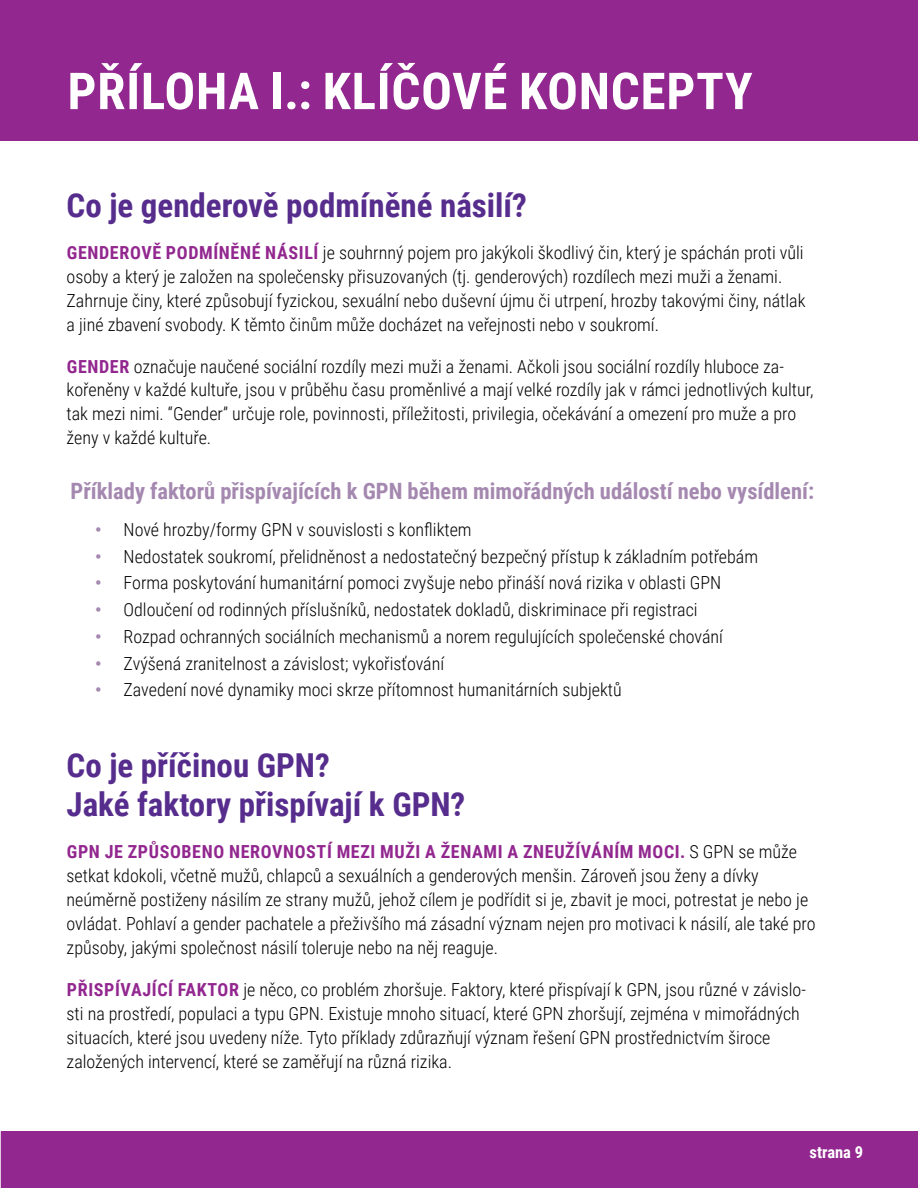
<style>
.page{position:relative;width:918px;height:1188px;background:#fff}
.page>*{position:absolute;margin:0;border:0;box-sizing:border-box;transform-origin:0 0}
.t1{font:700 51px "Roboto Condensed";letter-spacing:.015em;color:#fff}
.t2{font:700 33px/39px "Roboto Condensed";color:#562c8d}
.t3{font:700 22.5px "Roboto Condensed";color:#a588b0}
.t4{font:300 18px/24px "Roboto Condensed";color:#000}
.t5{font:700 16.5px "Roboto Condensed";color:#fff}
.s1{font-weight:700;color:#92278f}
.s2{font-weight:700;color:#a588b0}
</style>
<div class="page">
<div style="left:2px;top:1131px;width:916px;height:57px;background:#92278f"></div>
<div style="left:0;top:0;width:918px;height:141px;background:#92278f"></div>
<h1 class="t1" style="left:67px;top:55px;width:687px">PŘÍLOHA I.: KLÍČOVÉ KONCEPTY</h1>
<h2 class="t2" style="left:67px;top:184px;width:462px">Co je genderově podmíněné násilí?</h2>
<p class="t4" style="left:67px;top:239px;width:740px"><span class="s1">GENDEROVĚ PODMÍNĚNÉ NÁSILÍ</span> je souhrnný pojem pro jakýkoli škodlivý čin, který je spáchán proti vůli osoby a který je založen na společensky přisuzovaných (tj. genderových) rozdílech mezi muži a ženami.<br>Zahrnuje činy, které způsobují fyzickou, sexuální nebo duševní újmu či utrpení, hrozby takovými činy, nátlak a jiné zbavení svobody. K těmto činům může docházet na veřejnosti nebo v soukromí.</p>
<p class="t4" style="left:67px;top:353px;width:749px"><span class="s1">GENDER</span> označuje naučené sociální rozdíly mezi muži a ženami. Ačkoli jsou sociální rozdíly hluboce za&shy;kořeněny v každé kultuře, jsou v průběhu času proměnlivé a mají velké rozdíly jak v rámci jednotlivých kultur, tak mezi nimi. “Gender” určuje role, povinnosti, příležitosti, privilegia, očekávání a omezení pro muže a pro ženy v každé kultuře.</p>
<p class="t3" style="left:71px;top:475px;width:745px">Příklady faktorů přispívajících k GPN během mimořádných událostí nebo vysídlení:</p>
<p class="t4" style="left:95px;top:517px;width:378px"><span class="s2">•</span> Nové hrozby/formy GPN v souvislosti s konfliktem</p>
<p class="t4" style="left:95px;top:544px;width:665px"><span class="s2">•</span> Nedostatek soukromí, přelidněnost a nedostatečný bezpečný přístup k základním potřebám</p>
<p class="t4" style="left:95px;top:570px;width:628px"><span class="s2">•</span> Forma poskytování humanitární pomoci zvyšuje nebo přináší nová rizika v oblasti GPN</p>
<p class="t4" style="left:95px;top:597px;width:604px"><span class="s2">•</span> Odloučení od rodinných příslušníků, nedostatek dokladů, diskriminace při registraci</p>
<p class="t4" style="left:95px;top:624px;width:629px"><span class="s2">•</span> Rozpad ochranných sociálních mechanismů a norem regulujících společenské chování</p>
<p class="t4" style="left:95px;top:650px;width:351px"><span class="s2">•</span> Zvýšená zranitelnost a závislost; vykořisťování</p>
<p class="t4" style="left:95px;top:677px;width:528px"><span class="s2">•</span> Zavedení nové dynamiky moci skrze přítomnost humanitárních subjektů</p>
<h2 class="t2" style="left:67px;top:744px;width:400px">Co je příčinou GPN?<br>Jaké faktory přispívají k GPN?</h2>
<p class="t4" style="left:67px;top:839px;width:751px"><span class="s1">GPN JE ZPŮSOBENO NEROVNOSTÍ MEZI MUŽI A ŽENAMI A ZNEUŽÍVÁNÍM MOCI.</span> S GPN se může setkat kdokoli, včetně mužů, chlapců a sexuálních a genderových menšin. Zároveň jsou ženy a dívky neúměrně postiženy násilím ze strany mužů, jehož cílem je podřídit si je, zbavit je moci, potrestat je nebo je ovládat. Pohlaví a gender pachatele a přeživšího má zásadní význam nejen pro motivaci k násilí, ale také pro způsoby, jakými společnost násilí toleruje nebo na něj reaguje.</p>
<p class="t4" style="left:67px;top:977px;width:741px"><span class="s1">PŘISPÍVAJÍCÍ FAKTOR</span> je něco, co problém zhoršuje. Faktory, které přispívají k GPN, jsou různé v závislo&shy;sti na prostředí, populaci a typu GPN. Existuje mnoho situací, které GPN zhoršují, zejména v mimořádných situacích, které jsou uvedeny níže. Tyto příklady zdůrazňují význam řešení GPN prostřednictvím široce založených intervencí, které se zaměřují na různá rizika.</p>
<p class="t5" style="left:810px;top:1141px;width:55px">strana 9</p>
</div>
